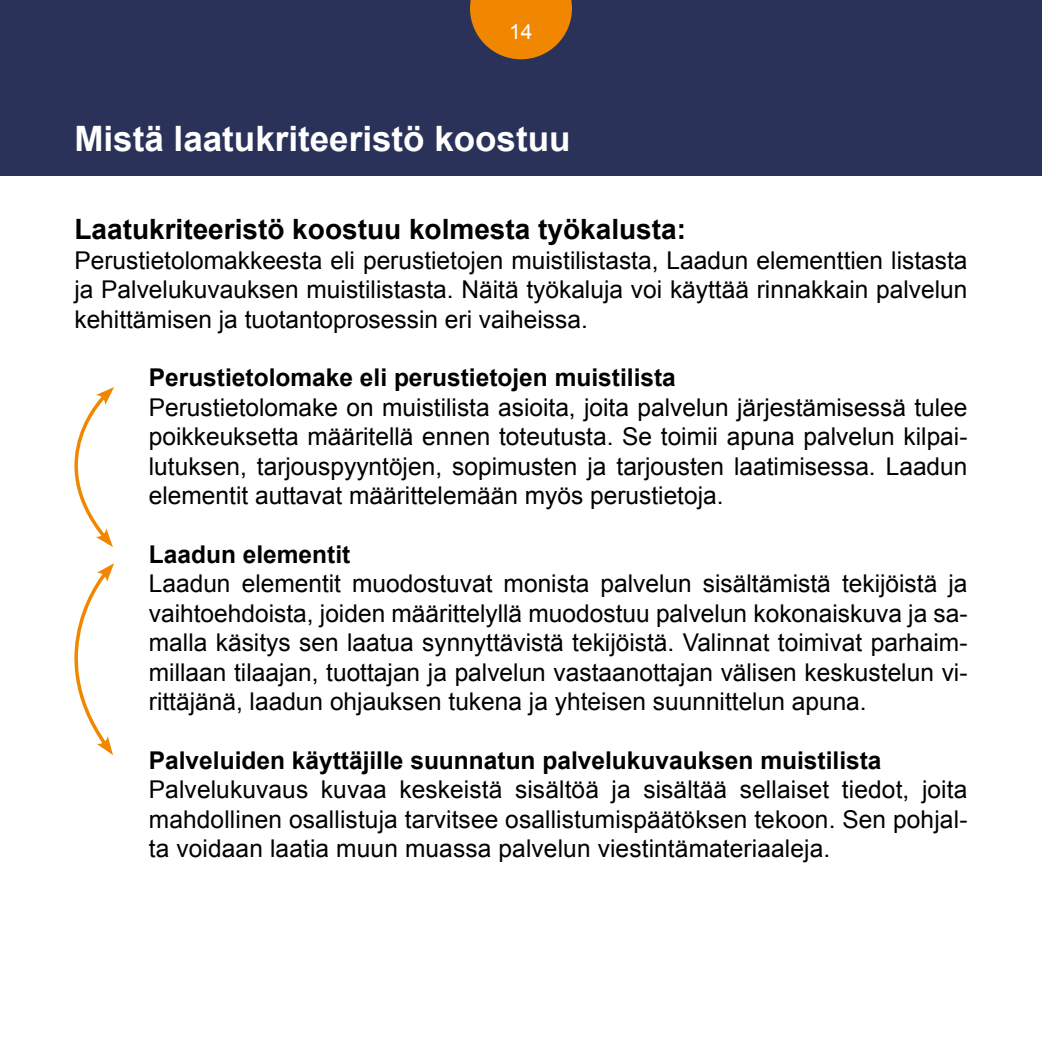
<style>
.page{position:relative;width:1042px;height:1042px;background:#fff}
.page>*{position:absolute;margin:0;border:0;box-sizing:border-box;transform-origin:0 0}
.t1{font:700 35px "Arial";color:#fff}
.t2{font:700 28px "Arial";color:#000}
.t3{font:24.5px/29.4px "Arial";color:#000;text-align:justify}
.t4{font:700 24.5px "Arial";color:#000}
.t5{font:21px "Arial";color:#fff}
</style>
<div class="page">
<div style="left:0;top:0;width:1042px;height:175px;background:#2a3259"></div>
<svg style="left:470px;top:0;width:102px;height:59px"></svg>
<svg style="left:74px;top:387px;width:40px;height:160px"></svg>
<svg style="left:74px;top:563px;width:40px;height:192px"></svg>
<p class="t5" style="left:509px;top:18px;width:25px">14</p>
<h1 class="t1" style="left:74px;top:116px;width:497px">Mistä laatukriteeristö koostuu</h1>
<h2 class="t2" style="left:74px;top:211px;width:613px">Laatukriteeristö koostuu kolmesta työkalusta:</h2>
<p class="t3" style="left:74px;top:246px;width:894px">Perustietolomakkeesta eli perustietojen muistilistasta, Laadun elementtien listasta ja Palvelukuvauksen muistilistasta. Näitä työkaluja voi käyttää rinnakkain palvelun kehittämisen ja tuotantoprosessin eri vaiheissa.</p>
<p class="t4" style="left:149px;top:362px;width:528px">Perustietolomake eli perustietojen muistilista</p>
<p class="t3" style="left:149px;top:393px;width:820px">Perustietolomake on muistilista asioita, joita palvelun järjestämisessä tulee poikkeuksetta määritellä ennen toteutusta. Se toimii apuna palvelun kilpai&shy;lutuksen, tarjouspyyntöjen, sopimusten ja tarjousten laatimisessa. Laadun elementit auttavat määrittelemään myös perustietoja.</p>
<p class="t4" style="left:149px;top:538px;width:203px">Laadun elementit</p>
<p class="t3" style="left:149px;top:569px;width:820px">Laadun elementit muodostuvat monista palvelun sisältämistä tekijöistä ja vaihtoehdoista, joiden määrittelyllä muodostuu palvelun kokonaiskuva ja sa&shy;malla käsitys sen laatua synnyttävistä tekijöistä. Valinnat toimivat parhaim&shy;millaan tilaajan, tuottajan ja palvelun vastaanottajan välisen keskustelun vi&shy;rittäjänä, laadun ohjauksen tukena ja yhteisen suunnittelun apuna.</p>
<p class="t4" style="left:149px;top:744px;width:734px">Palveluiden käyttäjille suunnatun palvelukuvauksen muistilista</p>
<p class="t3" style="left:149px;top:775px;width:820px">Palvelukuvaus kuvaa keskeistä sisältöä ja sisältää sellaiset tiedot, joita mahdollinen osallistuja tarvitsee osallistumispäätöksen tekoon. Sen pohjal&shy;ta voidaan laatia muun muassa palvelun viestintämateriaaleja.</p>
</div>
